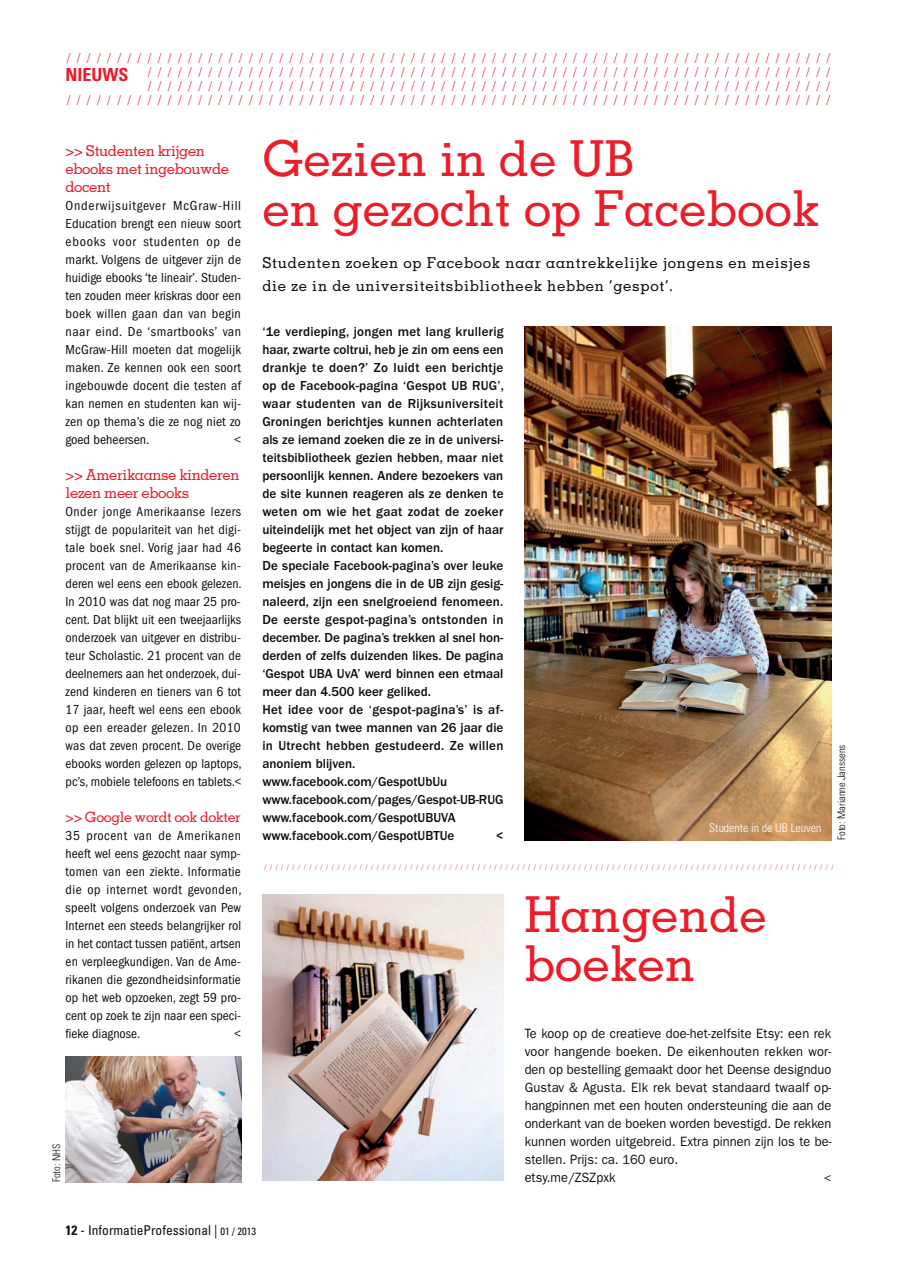
<style>
.page{position:relative;width:897px;height:1284px;background:#fff}
.page>*{position:absolute;margin:0;border:0;box-sizing:border-box;transform-origin:0 0}
.t1{font:500 49.5px/49.5px "Memphis";color:#ec1c29}
.t2{font:700 condensed 18px "Univers";color:#ec1c29}
.t3{font:500 15px/22.5px "Memphis";letter-spacing:.045em;color:#0e0c15}
.t4{font:500 15px/18px "Memphis";letter-spacing:-.03em;color:#ec1c29}
.t5{font:500 14.25px "Memphis";letter-spacing:-.03em;color:#ec1c29}
.t6{font:condensed 13.5px/18px "Franklin Gothic";color:#0e0c15;text-align:justify}
.t7{font:500 13.5px/18px "Franklin Gothic";color:#0e0c15}
.t8{font:13.5px/18px "Franklin Gothic";color:#0e0c15;scale:.95 1}
.t9{font:300 13.5px/14.1px "Memphis";color:#ec1c29;text-align:right}
.t10{font:condensed 13.5px "Univers";color:#0e0c15}
.t11{font:300 condensed 12px "Univers";color:#fff}
.t12{font:300 condensed 10.5px "Univers";color:#0e0c15}
.t13{font:300 7.5px "Memphis";color:#ec1c29}
.s1{font-weight:700}
.s2{font-size:10.5px}
</style>
<div class="page">
<img style="left:262px;top:894px;width:241px;height:286px">
<img style="left:524px;top:327px;width:307px;height:513px">
<img style="left:66px;top:1056px;width:175px;height:126px">
<p class="t9" style="left:67px;top:51px;width:765px">/ / / / / / / / / / / / / / / / / / / / / / / / / / / / / / / / / / / / / / / / / / / / / / / / / / / / / / / / / / / / / / / / / / / / / / / / / / / / / / / / / / / / / / / / / / / / / / / / / / / / / / / / / / / / / / / / / / / / / / / / / / / / / / / / / / / / / / / / / / / / / / / /<br>/ / / / / / / / / / / / / / / / / / / / / / / / / / / / / / / / / / / / / / / / / / / / / / / / / / / / / / / / / / / / / / / / / / / /<br>/ / / / / / / / / / / / / / / / / / / / / / / / / / / / / / / / / / / / / / / / / / / / / / / / / / / / / / / / / / / / / / / / / / / / / / / / / / / /</p>
<h2 class="t2" style="left:66px;top:64px;width:65px">NIEUWS</h2>
<p class="t4" style="left:66px;top:141px;width:165px">&gt;&gt; Studenten krijgen ebooks met ingebouwde docent</p>
<p class="t6" style="left:66px;top:196px;width:177px">Onderwijsuitgever McGraw-Hill Education brengt een nieuw soort ebooks voor studenten op de markt. Volgens de uitgever zijn de huidige ebooks ‘te lineair’. Studen&shy;ten zouden meer kriskras door een boek willen gaan dan van begin naar eind. De ‘smartbooks’ van McGraw-Hill moeten dat mogelijk maken. Ze kennen ook een soort ingebouwde docent die testen af kan nemen en studenten kan wij&shy;zen op thema’s die ze nog niet zo goed beheersen.</p>
<p class="t6" style="left:234px;top:430px;width:9px">&lt;</p>
<p class="t4" style="left:66px;top:465px;width:175px">&gt;&gt; Amerikaanse kinderen lezen meer ebooks</p>
<p class="t6" style="left:66px;top:502px;width:178px">Onder jonge Amerikaanse lezers stijgt de populariteit van het digi&shy;tale boek snel. Vorig jaar had 46 procent van de Amerikaanse kin&shy;deren wel eens een ebook gelezen.<br>In 2010 was dat nog maar 25 pro&shy;cent. Dat blijkt uit een tweejaarlijks onderzoek van uitgever en distribu&shy;teur Scholastic. 21 procent van de deelnemers aan het onderzoek, dui&shy;zend kinderen en tieners van 6 tot 17 jaar, heeft wel eens een ebook op een ereader gelezen. In 2010 was dat zeven procent. De overige ebooks worden gelezen op laptops, pc’s, mobiele telefoons en tablets.&lt;</p>
<p class="t5" style="left:66px;top:808px;width:177px">&gt;&gt; Google wordt ook dokter</p>
<p class="t6" style="left:66px;top:826px;width:178px">35 procent van de Amerikanen heeft wel eens gezocht naar symp&shy;tomen van een ziekte. Informatie die op internet wordt gevonden, speelt volgens onderzoek van Pew Internet een steeds belangrijker rol in het contact tussen patiënt, artsen en verpleegkundigen. Van de Ame&shy;rikanen die gezondheidsinformatie op het web opzoeken, zegt 59 pro&shy;cent op zoek te zijn naar een speci&shy;fieke diagnose.</p>
<p class="t6" style="left:234px;top:1024px;width:8px">&lt;</p>
<p class="t12" style="left:50px;top:1182px;width:40px;rotate:-90deg">Foto: NHS</p>
<h1 class="t1" style="left:262px;top:133px;width:558px">Gezien in de UB<br>en gezocht op Facebook</h1>
<p class="t3" style="left:262px;top:251px;width:549px">Studenten zoeken op Facebook naar aantrekkelijke jongens en meisjes die ze in de universiteitsbibliotheek hebben ‘gespot’.</p>
<p class="t7" style="left:262px;top:322px;width:243px">‘1e verdieping, jongen met lang krullerig haar, zwarte coltrui, heb je zin om eens een drankje te doen?’ Zo luidt een berichtje op de Facebook-pagina ‘Gespot UB RUG’, waar studenten van de Rijksuniversiteit Groningen berichtjes kunnen achterlaten als ze iemand zoeken die ze in de universi&shy;teitsbibliotheek gezien hebben, maar niet persoonlijk kennen. Andere bezoekers van de site kunnen reageren als ze denken te weten om wie het gaat zodat de zoeker uiteindelijk met het object van zijn of haar begeerte in contact kan komen.<br>De speciale Facebook-pagina’s over leuke meisjes en jongens die in de UB zijn gesig&shy;naleerd, zijn een snelgroeiend fenomeen.<br>De eerste gespot-pagina’s ontstonden in december. De pagina’s trekken al snel hon&shy;derden of zelfs duizenden likes. De pagina ‘Gespot UBA UvA’ werd binnen een etmaal meer dan 4.500 keer geliked.<br>Het idee voor de ‘gespot-pagina’s’ is af&shy;komstig van twee mannen van 26 jaar die in Utrecht hebben gestudeerd. Ze willen anoniem blijven. www.facebook.com/GespotUbUu www.facebook.com/pages/Gespot-UB-RUG www.facebook.com/GespotUBUVA www.facebook.com/GespotUBTUe</p>
<p class="t11" style="left:709px;top:820px;width:113px">Studente in de UB Leuven</p>
<p class="t7" style="left:495px;top:826px;width:9px">&lt;</p>
<p class="t12" style="left:835px;top:840px;width:97px;rotate:-90deg">Foto: Marianne Janssens</p>
<p class="t13" style="left:264px;top:863px;width:570px">/ / / / / / / / / / / / / / / / / / / / / / / / / / / / / / / / / / / / / / / / / / / / / / / / / / / / / / / / / / / / / / / / / / / / / / / / / / / / / / / / / / / / / / / / / / / / / / / / / / / / / /</p>
<h1 class="t1" style="left:524px;top:888px;width:244px">Hangende boeken</h1>
<p class="t8" style="left:524px;top:1024px;width:324px">Te koop op de creatieve doe-het-zelfsite Etsy: een rek voor hangende boeken. De eikenhouten rekken wor&shy;den op bestelling gemaakt door het Deense designduo Gustav &amp; Agusta. Elk rek bevat standaard twaalf op&shy;hangpinnen met een houten ondersteuning die aan de onderkant van de boeken worden bevestigd. De rekken kunnen worden uitgebreid. Extra pinnen zijn los te be&shy;stellen. Prijs: ca. 160 euro.<br>etsy.me/ZSZpxk</p>
<p class="t8" style="left:823px;top:1168px;width:10px">&lt;</p>
<p class="t10" style="left:66px;top:1221px;width:192px"><span class="s1">12</span> - InformatieProfessional | <span class="s2">01 / 2013</span></p>
</div>
